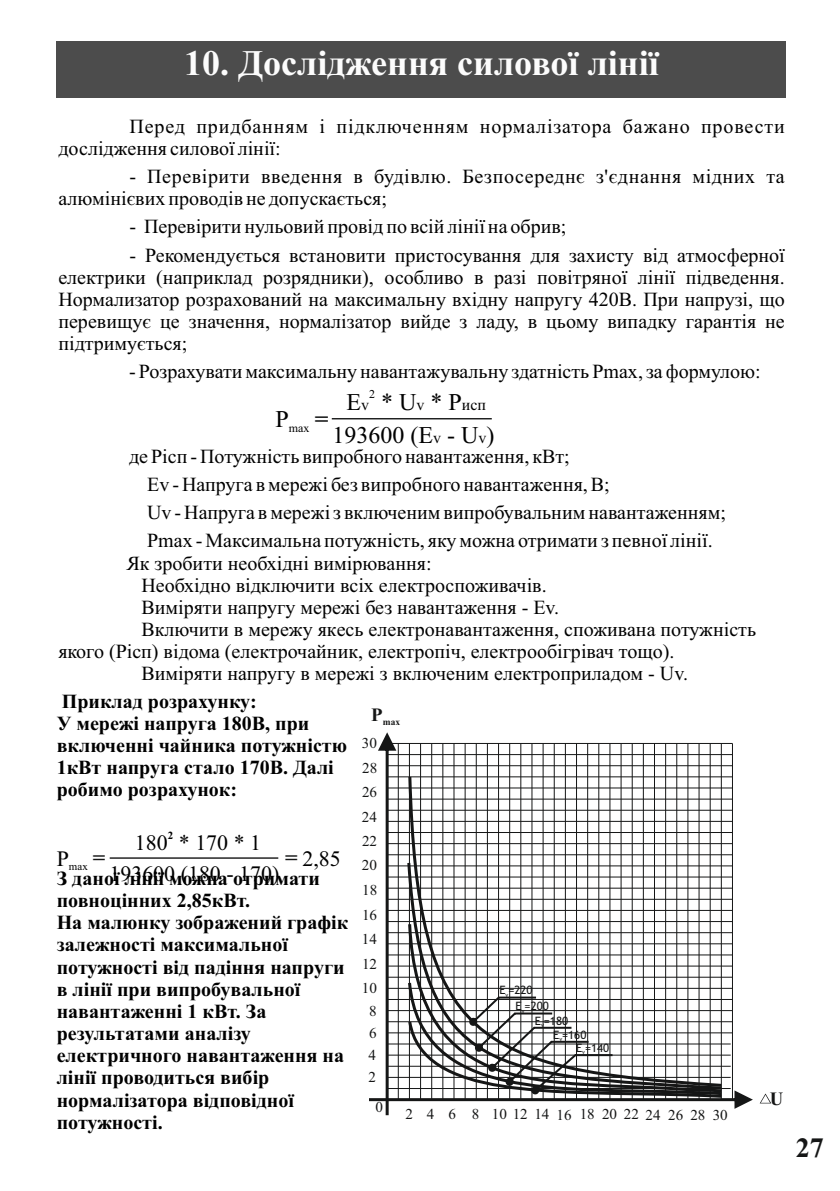
<style>
.page{position:relative;width:840px;height:1191px;background:#fff}
.page>*{position:absolute;margin:0;border:0;box-sizing:border-box;transform-origin:0 0}
.t1{font:700 36px "Times New Roman";color:#fcfcfc}
.t2{font:700 28px "Times New Roman";color:#151616}
.t3{font:24px/33.8px "Times New Roman";color:#000;text-align:center}
.t4{font:22px/31px "Times New Roman";color:#000;text-align:center}
.t5{font:20px/22.2px "Times New Roman";color:#000}
.t6{font:700 20px/22.2px "Times New Roman";color:#000}
.t7{font:20px/22.2px "Times New Roman";letter-spacing:.03em;color:#000}
.t8{font:20px/22.2px "Times New Roman";letter-spacing:.045em;color:#000}
.t9{font:700 18.8px "Times New Roman";color:#151616}
.t10{font:15.2px "Times New Roman";color:#151616}
.t11{font:12px "Times New Roman";color:#000}
.t12{font:11.6px "Trebuchet MS";color:#151616}
.t13{font:11px "Times New Roman";color:#000}
.t14{font:700 11px "Times New Roman";color:#000}
.t15{font:700 9.4px "Times New Roman";color:#151616}
.s1{font-size:16px}
.s2{font-weight:700;color:#151616}
</style>
<div class="page">
<div style="left:56px;top:41px;width:729px;height:57px;background:#4c4c4c"></div>
<hr style="left:331px;top:418px;width:160px;height:1px;background:#151616">
<hr style="left:110px;top:857px;width:168px;height:1px;background:#151616">
<svg style="left:760px;top:1093px;width:10px;height:10px"></svg>
<svg style="left:369px;top:732px;width:383px;height:383px"></svg>
<h1 class="t1" style="left:184px;top:50px;width:475px">10. Дослідження силової лінії</h1>
<p class="t8" style="left:58px;top:117px;width:727px;text-indent:71px">Перед придбанням і підключенням нормалізатора бажано провести дослідження силової лінії:</p>
<p class="t7" style="left:58px;top:167px;width:727px;text-indent:71px">- Перевірити введення в будівлю. Безпосереднє з'єднання мідних та алюмінієвих проводів не допускається;</p>
<p class="t5" style="left:129px;top:217px;width:438px">- Перевірити нульовий провід по всій лінії на обрив;</p>
<p class="t5" style="left:58px;top:246px;width:727px;text-align:justify;text-indent:71px">- Рекомендується встановити пристосування для захисту від атмосферної електрики (наприклад розрядники), особливо в разі повітряної лінії підведення.<br>Нормализатор розрахований на максимальну вхідну напругу 420В. При напрузі, що перевищує це значення, нормалізатор вийде з ладу, в цьому випадку гарантія не підтримується;</p>
<p class="t5" style="left:129px;top:362px;width:632px">- Розрахувати максимальну навантажувальну здатність Pmax, за формулою:</p>
<p class="t11" style="left:369px;top:389px;width:7px">2</p>
<p class="t3" style="left:332px;top:387px;width:163px">Е<span class="s1">v</span> * U<span class="s1">v</span> * P<span class="s1">исп<br></span>193600 (Е<span class="s1">v</span> - U<span class="s1">v</span>)</p>
<p class="t11" style="left:275px;top:423px;width:55px"><sup>P</sup>max <sup>=</sup></p>
<p class="t5" style="left:129px;top:447px;width:442px">де Pісп - Потужність випробного навантаження, кВт;</p>
<p class="t5" style="left:147px;top:472px;width:580px;line-height:28.2px">Ev - Напруга в мережі без випробного навантаження, В;<br>Uv - Напруга в мережі з включеним випробувальним навантаженням;</p>
<p class="t5" style="left:147px;top:531px;width:566px">Pmax - Максимальна потужність, яку можна отримати з певної лінії.</p>
<p class="t5" style="left:126px;top:553px;width:306px">Як зробити необхідні вимірювання:</p>
<p class="t5" style="left:141px;top:576px;width:406px">Необхідно відключити всіх електроспоживачів.</p>
<p class="t5" style="left:141px;top:598px;width:419px">Виміряти напругу мережі без навантаження - Ev.</p>
<p class="t5" style="left:58px;top:620px;width:699px;text-indent:83px">Включити в мережу якесь електронавантаження, споживана потужність якого (Pісп) відома (електрочайник, електропіч, електрообігрівач тощо).</p>
<p class="t5" style="left:141px;top:664px;width:548px">Виміряти напругу в мережі з включеним електроприладом - Uv.</p>
<p class="t6" style="left:57px;top:692px;width:292px">Приклад розрахунку:<br>У мережі напруга 180В, при включенні чайника потужністю<br>1кВт напруга стало 170В. Далі робимо розрахунок:</p>
<p class="t14" style="left:168px;top:831px;width:7px">2</p>
<p class="t4" style="left:109px;top:829px;width:171px">180 * 170 * 1<br>193600 (180 - 170)</p>
<p class="t4" style="left:285px;top:844px;width:57px"><span class="s2">=</span> 2,85</p>
<p class="t13" style="left:57px;top:862px;width:50px"><sup>P</sup>max <sup>=</sup></p>
<p class="t6" style="left:57px;top:869px;width:293px">З даної лінії можна отримати повноцінних 2,85кВт.<br>На малюнку зображений графік залежності максимальної потужності від падіння напруги в лінії при випробувальної навантаженні 1 кВт. За результатами аналізу електричного навантаження на лінії проводиться вибір нормалізатора відповідної потужності.</p>
<p class="t15" style="left:371px;top:719px;width:30px"><sup>P</sup>max</p>
<p class="t10" style="left:362px;top:737px;width:17px">30</p>
<p class="t10" style="left:362px;top:762px;width:17px">28</p>
<p class="t10" style="left:362px;top:786px;width:17px">26</p>
<p class="t10" style="left:362px;top:811px;width:17px">24</p>
<p class="t10" style="left:362px;top:835px;width:17px">22</p>
<p class="t10" style="left:362px;top:860px;width:17px">20</p>
<p class="t10" style="left:362px;top:884px;width:17px">18</p>
<p class="t10" style="left:362px;top:909px;width:17px">16</p>
<p class="t10" style="left:362px;top:933px;width:17px">14</p>
<p class="t10" style="left:362px;top:958px;width:17px">12</p>
<p class="t10" style="left:362px;top:982px;width:17px">10</p>
<p class="t10" style="left:369px;top:1005px;width:9px">8</p>
<p class="t10" style="left:369px;top:1027px;width:9px">6</p>
<p class="t10" style="left:368px;top:1049px;width:9px">4</p>
<p class="t10" style="left:368px;top:1071px;width:9px">2</p>
<p class="t10" style="left:375px;top:1101px;width:9px">0</p>
<p class="t12" style="left:499px;top:986px;width:35px">E<sub>v</sub>=220</p>
<p class="t12" style="left:515px;top:1001px;width:35px">E<sub>v</sub>=200</p>
<p class="t12" style="left:534px;top:1016px;width:35px">E<sub>v</sub>=180</p>
<p class="t12" style="left:553px;top:1030px;width:35px">E<sub>v</sub>=160</p>
<p class="t12" style="left:575px;top:1043px;width:35px">E<sub>v</sub>=140</p>
<p class="t10" style="left:405px;top:1109px;width:323px">2 4 6 8 1012141618202224262830</p>
<p class="t9" style="left:769px;top:1092px;width:15px">U</p>
<h2 class="t2" style="left:795px;top:1138px;width:29px">27</h2>
</div>
